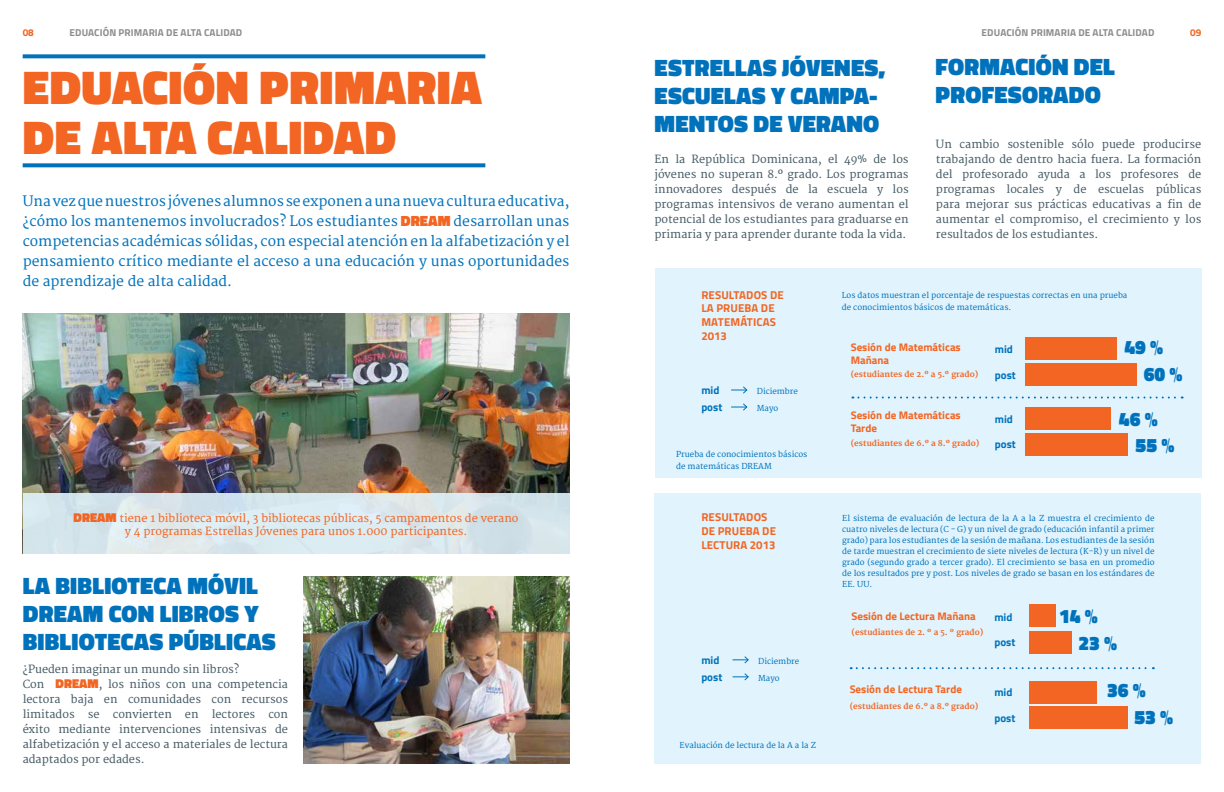
<style>
.page{position:relative;width:1224px;height:792px;background:#fff}
.page>*{position:absolute;margin:0;border:0;box-sizing:border-box;transform-origin:0 0}
.t1{font:900 48px/50px "Titillium";letter-spacing:.01em;color:#f26522}
.t2{font:900 24px/28px "Titillium";letter-spacing:.01em;color:#0072bc}
.t3{font:900 19.6px/27.1px "Titillium";color:#0072bc}
.t4{font:14px/20px "Merriweather";color:#0072bc;text-align:justify}
.t5{font:700 11.4px/13.7px "Titillium";color:#f26522}
.t6{font:11px/15px "Merriweather";color:#465b65;text-align:justify}
.t7{font:11px/13.2px "Merriweather";color:#f26522;text-align:center}
.t8{font:700 11px/13px "Titillium";color:#f26522}
.t9{font:700 11px "Titillium";color:#0072bc}
.t10{font:700 10px "Titillium";letter-spacing:.01em;color:#8a8c8e}
.t11{font:700 10px "Titillium";color:#f26522}
.t12{font:8px/11px "Merriweather";color:#0072bc}
.t13{font:700 8px "Merriweather";color:#f26522}
.s1{font-family:"Titillium";font-weight:900;font-size:15px;color:#f26522}
.s2{font-family:"Titillium";font-weight:900;font-size:13px}
.s3{font-family:"Titillium";font-weight:900;font-size:13px;color:#f26522}
</style>
<div class="page">
<img style="left:23px;top:314px;width:546px;height:179px">
<img style="left:304px;top:576px;width:265px;height:188px">
<div style="left:655px;top:268px;width:547px;height:210px;background:#e1f4fd"></div>
<div style="left:1025px;top:337px;width:91px;height:23px;background:#f26522"></div>
<div style="left:1025px;top:363px;width:112px;height:23px;background:#f26522"></div>
<div style="left:1025px;top:407px;width:86px;height:23px;background:#f26522"></div>
<div style="left:1025px;top:433px;width:102px;height:23px;background:#f26522"></div>
<svg style="left:852px;top:397px;width:331px;height:2px"></svg>
<svg style="left:731px;top:403px;width:16px;height:8px"></svg>
<svg style="left:731px;top:386px;width:16px;height:8px"></svg>
<div style="left:655px;top:493px;width:546px;height:271px;background:#e1f4fd"></div>
<svg style="left:733px;top:673px;width:16px;height:8px"></svg>
<svg style="left:733px;top:656px;width:16px;height:8px"></svg>
<div style="left:1029px;top:604px;width:26px;height:23px;background:#f26522"></div>
<div style="left:1029px;top:631px;width:42px;height:22px;background:#f26522"></div>
<div style="left:1030px;top:681px;width:67px;height:23px;background:#f26522"></div>
<div style="left:1029px;top:707px;width:99px;height:22px;background:#f26522"></div>
<svg style="left:851px;top:667px;width:303px;height:2px"></svg>
<svg style="left:23px;top:163px;width:462px;height:4px;background:#157ec1"></svg>
<svg style="left:23px;top:54px;width:462px;height:4px;background:#157ec1"></svg>
<div style="left:23px;top:493px;width:546px;height:61px;background:linear-gradient(to right,#dae9ee,#d7e6ec)"></div>
<p class="t11" style="left:23px;top:25px;width:13px">08</p>
<p class="t10" style="left:70px;top:25px;width:7px">EDUAC</p>
<p class="t10" style="left:100px;top:25px;width:131px">IÓN PRIMARIA DE ALTA CALIDAD</p>
<h1 class="t1" style="left:23px;top:62px;width:461px">EDUACIÓN PRIMARIA<br>DE ALTA CALIDAD</h1>
<p class="t4" style="left:23px;top:192px;width:548px">Una vez que nuestros jóvenes alumnos se exponen a una nueva cultura educativa, ¿cómo los mantenemos involucrados? Los estudiantes <span class="s1">DREAM</span> desarrollan unas competencias académicas sólidas, con especial atención en la alfabetización y el pensamiento crítico mediante el acceso a una educación y unas oportunidades de aprendizaje de alta calidad.</p>
<p class="t7" style="left:74px;top:512px;width:446px"><span class="s2">DREAM</span> tiene 1 biblioteca móvil, 3 bibliotecas públicas, 5 campamentos de verano y 4 programas Estrellas Jóvenes para unos 1.000 participantes.</p>
<h2 class="t2" style="left:23px;top:572px;width:255px">LA BIBLIOTECA MÓVIL<br>DREAM CON LIBROS Y<br>BIBLIOTECAS PÚBLICAS</h2>
<p class="t6" style="left:23px;top:662px;width:267px;text-align:left">¿Pueden imaginar un mundo sin libros?<br>Con <span class="s3">DREAM</span>, los niños con una competencia lectora baja en comunidades con recursos limitados se convierten en lectores con éxito mediante intervenciones intensivas de alfabetización y el acceso a materiales de lectura adaptados por edades.</p>
<h2 class="t2" style="left:655px;top:54px;width:232px;text-indent:92px">AS JÓVENES,<br>ESCUELAS y CAMPA-<br>MEN</h2>
<h2 class="t2" style="left:655px;top:54px;width:54px">ESTRELL</h2>
<h2 class="t2" style="left:706px;top:110px;width:158px">TOS DE VERANO</h2>
<p class="t6" style="left:655px;top:152px;width:256px">En la República Dominicana, el 49% de los jóvenes no superan 8.º grado. Los programas innovadores después de la escuela y los programas intensivos de verano aumentan el potencial de los estudiantes para graduarse en primaria y para aprender durante toda la vida.</p>
<p class="t10" style="left:982px;top:25px;width:7px">EDUAC</p>
<p class="t10" style="left:1012px;top:25px;width:131px">IÓN PRIMARIA DE ALTA CALIDAD</p>
<p class="t11" style="left:1190px;top:25px;width:13px">09</p>
<h2 class="t2" style="left:936px;top:53px;width:17px">FORM</h2>
<h2 class="t2" style="left:1000px;top:53px;width:103px">ACIÓN DEL</h2>
<h2 class="t2" style="left:936px;top:81px;width:30px">PROFE</h2>
<h2 class="t2" style="left:1008px;top:81px;width:94px">SORADO</h2>
<p class="t6" style="left:936px;top:137px;width:267px">Un cambio sostenible sólo puede producirse trabajando de dentro hacia fuera. La formación del profesorado ayuda a los profesores de programas locales y de escuelas públicas para mejorar sus prácticas educativas a fin de aumentar el compromiso, el crecimiento y los resultados de los estudiantes.</p>
<p class="t5" style="left:701px;top:287px;width:8px">RESU</p>
<p class="t5" style="left:729px;top:287px;width:13px">LTADOS</p>
<p class="t5" style="left:770px;top:287px;width:8px">DE</p>
<p class="t5" style="left:701px;top:301px;width:30px">LA PRUEBA</p>
<p class="t5" style="left:701px;top:301px;width:67px;text-indent:60px">DE<br>MATEMÁTICAS<br>2013</p>
<p class="t9" style="left:701px;top:382px;width:20px">mid</p>
<p class="t12" style="left:757px;top:386px;width:43px">Diciembre</p>
<p class="t9" style="left:701px;top:399px;width:23px">post</p>
<p class="t12" style="left:757px;top:403px;width:23px">Mayo</p>
<p class="t12" style="left:676px;top:448px;width:133px;line-height:12px">Prueba de conocimientos básicos de matemáticas DREAM</p>
<p class="t5" style="left:701px;top:510px;width:8px">RESU</p>
<p class="t5" style="left:701px;top:510px;width:40px;text-indent:28px">LTADOS<br>DE PRUEBA</p>
<p class="t5" style="left:762px;top:524px;width:8px">DE</p>
<p class="t5" style="left:701px;top:537px;width:14px">LECTURA</p>
<p class="t5" style="left:750px;top:537px;width:27px">2013</p>
<p class="t9" style="left:701px;top:652px;width:20px">mid</p>
<p class="t12" style="left:758px;top:656px;width:43px">Diciembre</p>
<p class="t9" style="left:701px;top:669px;width:23px">post</p>
<p class="t12" style="left:758px;top:673px;width:23px">Mayo</p>
<p class="t12" style="left:680px;top:740px;width:138px">Evaluación de lectura de la A a la Z</p>
<p class="t12" style="left:842px;top:289px;width:287px;line-height:12px">Los datos muestran el porcentaje de respuestas correctas en una prueba de conocimientos básicos de matemáticas.</p>
<p class="t8" style="left:851px;top:340px;width:112px">Sesión de Matemáticas<br>Mañana</p>
<p class="t13" style="left:851px;top:370px;width:129px">(estudiantes de 2.º a 5.º grado)</p>
<p class="t8" style="left:851px;top:409px;width:112px">Sesión de Matemáticas<br>Tarde</p>
<p class="t13" style="left:851px;top:439px;width:130px">(estudiantes de 6.º a 8.º grado)</p>
<p class="t9" style="left:995px;top:341px;width:20px">mid</p>
<h3 class="t3" style="left:1124px;top:334px;width:40px">49 %</h3>
<p class="t9" style="left:995px;top:367px;width:23px">post</p>
<p class="t9" style="left:995px;top:410px;width:20px">mid</p>
<p class="t9" style="left:995px;top:436px;width:23px">post</p>
<h3 class="t3" style="left:1144px;top:361px;width:40px">60 %</h3>
<h3 class="t3" style="left:1119px;top:406px;width:40px">46 %</h3>
<h3 class="t3" style="left:1136px;top:431px;width:40px">55 %</h3>
<p class="t12" style="left:842px;top:513px;width:314px;text-align:justify">El sistema de evaluación de lectura de la A a la Z muestra el crecimiento de cuatro niveles de lectura (C - G) y un nivel de grado (educación infantil a primer grado) para los estudiantes de la sesión de mañana. Los estudiantes de la sesión de tarde muestran el crecimiento de siete niveles de lectura (K-R) y un nivel de grado (segundo grado a tercer grado). El crecimiento se basa en un promedio de los resultados pre y post. Los niveles de grado se basan en los estándares de EE. UU.</p>
<h3 class="t3" style="left:1079px;top:603px;width:40px;text-indent:-19px">14 %<br>23 %</h3>
<h3 class="t3" style="left:1107px;top:677px;width:40px">36 %</h3>
<p class="t9" style="left:994px;top:710px;width:23px">post</p>
<h3 class="t3" style="left:1135px;top:704px;width:40px">53 %</h3>
<p class="t8" style="left:851px;top:609px;width:126px">Sesión de Lectura Mañana</p>
<p class="t9" style="left:994px;top:608px;width:20px">mid</p>
<p class="t13" style="left:851px;top:627px;width:134px">(estudiantes de 2. º a 5. º grado)</p>
<p class="t9" style="left:994px;top:634px;width:23px">post</p>
<p class="t8" style="left:850px;top:682px;width:114px">Sesión de Lectura Tarde</p>
<p class="t13" style="left:850px;top:702px;width:130px">(estudiantes de 6.º a 8.º grado)</p>
<p class="t9" style="left:994px;top:684px;width:20px">mid</p>
</div>
